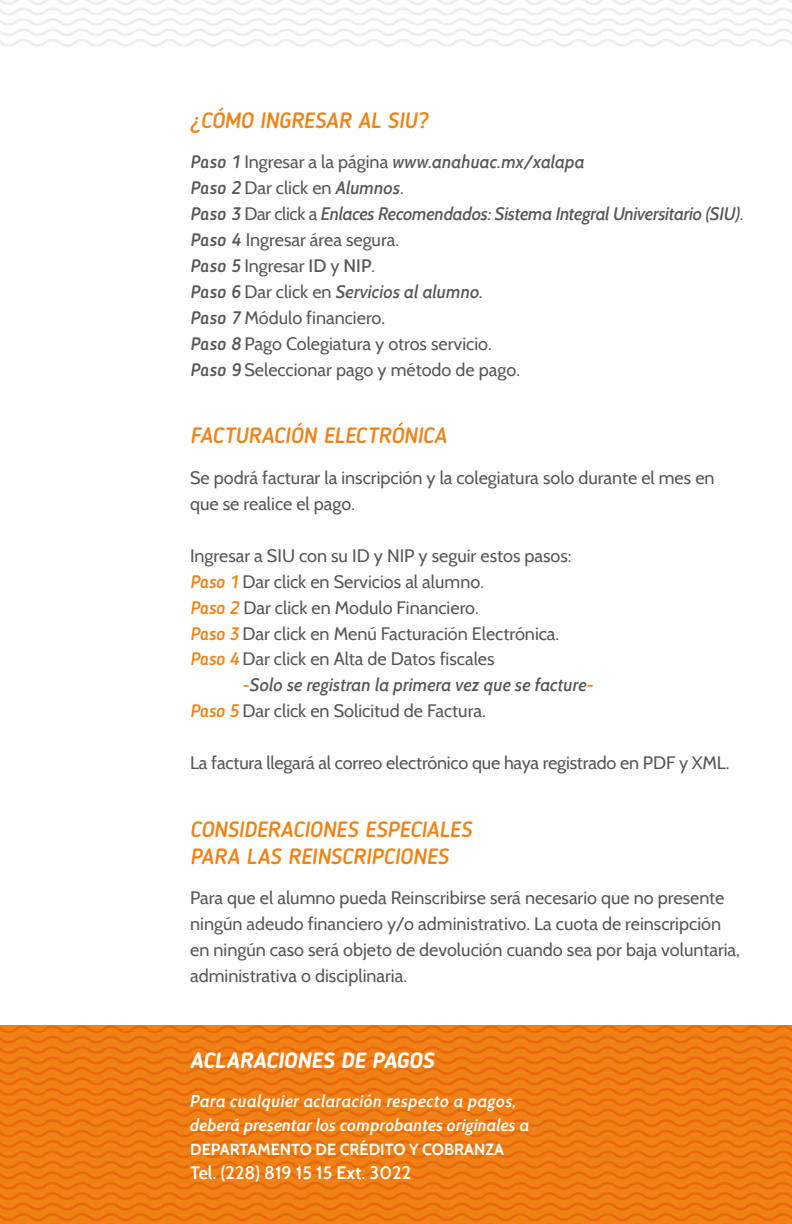
<style>
.page{position:relative;width:792px;height:1224px;background:#fff}
.page>*{position:absolute;margin:0;border:0;box-sizing:border-box;transform-origin:0 0}
.t1{font:italic 500 22px/26.4px "Blogger Sans";color:#f08215}
.t2{font:italic 700 22px "Blogger Sans";color:#fff}
.t3{font:18px/26px "Cabin";color:#575756}
.t4{font:italic 500 18px/26px "Cabin";color:#575756}
.t5{font:600 18px "Cabin";color:#fff}
.t6{font:italic 600 17px/24px "Cabin";color:#fff}
.t7{font:700 16px "Cabin";color:#fff}
.s1{font-family:"Blogger Sans";font-weight:500;font-style:italic}
.s2{font-weight:500;font-style:italic}
.s3{font-weight:500}
.s4{font-family:"Blogger Sans";font-weight:500;font-style:italic;color:#f08215}
.s5{color:#f08215}
.s6{font-family:"Blogger Sans";color:#f08215}
.s7{font-weight:400;font-style:normal}
</style>
<div class="page">
<svg style="left:0;top:1025px;width:792px;height:199px;background:#ee7a12"></svg>
<svg style="left:0;top:0;width:792px;height:47px"></svg>
<p class="t1" style="left:190px;top:107px;width:239px">¿CÓMO INGRESAR AL SIU?</p>
<p class="t3" style="left:190px;top:148px;width:555px"><span class="s1">Paso 1</span> Ingresar a la página <span class="s2">www.anahuac.mx/xalapa<br></span><span class="s1">Paso 2</span> Dar click en <span class="s2">Alumnos</span>.<br><span class="s1">Paso 3</span> Dar click a <span class="s2">Enlaces Recomendados: Sistema Integral Universitario (SIU)</span>.<br><span class="s1">Paso 4</span> Ingresar área segura.<br><span class="s1">Paso 5</span> Ingresar <span class="s3">ID</span> y <span class="s3">NIP</span>.<br><span class="s1">Paso 6</span> Dar click en <span class="s2">Servicios al alumno.<br></span><span class="s1">Paso 7</span> Módulo financiero.<br><span class="s1">Paso 8</span> Pago Colegiatura y otros servicio.<br><span class="s1">Paso 9</span> Seleccionar pago y método de pago.</p>
<p class="t1" style="left:190px;top:422px;width:258px">FACTURACIÓN ELECTRÓNICA</p>
<p class="t3" style="left:190px;top:464px;width:526px">Se podrá facturar la inscripción y la colegiatura solo durante el mes en que se realice el pago.</p>
<p class="t3" style="left:190px;top:542px;width:383px">Ingresar a SIU con su ID y NIP y seguir estos pasos:<br><span class="s4">Paso 1</span> Dar click en Servicios al alumno.<br><span class="s4">Paso 2</span> Dar click en Modulo Financiero.<br><span class="s4">Paso 3</span> Dar click en Menú Facturación Electrónica.<br><span class="s4">Paso 4</span> Dar click en Alta de Datos fiscales</p>
<p class="t4" style="left:190px;top:672px;width:405px;text-indent:53px"><span class="s5">-</span>Solo se registran la primera vez que se facture<span class="s5">-<br></span><span class="s6">Paso 5</span> <span class="s7">Dar click en Solicitud de Factura.</span></p>
<p class="t3" style="left:190px;top:750px;width:541px">La factura llegará al correo electrónico que haya registrado en PDF y XML.</p>
<p class="t1" style="left:190px;top:816px;width:283px">CONSIDERACIONES ESPECIALES<br>PARA LAS REINSCRIPCIONES</p>
<p class="t3" style="left:190px;top:884px;width:552px">Para que el alumno pueda Reinscribirse será necesario que no presente ningún adeudo financiero y/o administrativo. La cuota de reinscripción en ningún caso será objeto de devolución cuando sea por baja voluntaria, administrativa o disciplinaria.</p>
<p class="t2" style="left:190px;top:1047px;width:245px">ACLARACIONES DE PAGOS</p>
<p class="t6" style="left:190px;top:1089px;width:341px">Para cualquier aclaración respecto a pagos, deberá presentar los comprobantes originales a</p>
<p class="t7" style="left:190px;top:1140px;width:316px">DEPARTAMENTO DE CRÉDITO Y COBRANZA</p>
<p class="t5" style="left:190px;top:1162px;width:223px">Tel. (228) 819 15 15 Ext. 3022</p>
</div>
